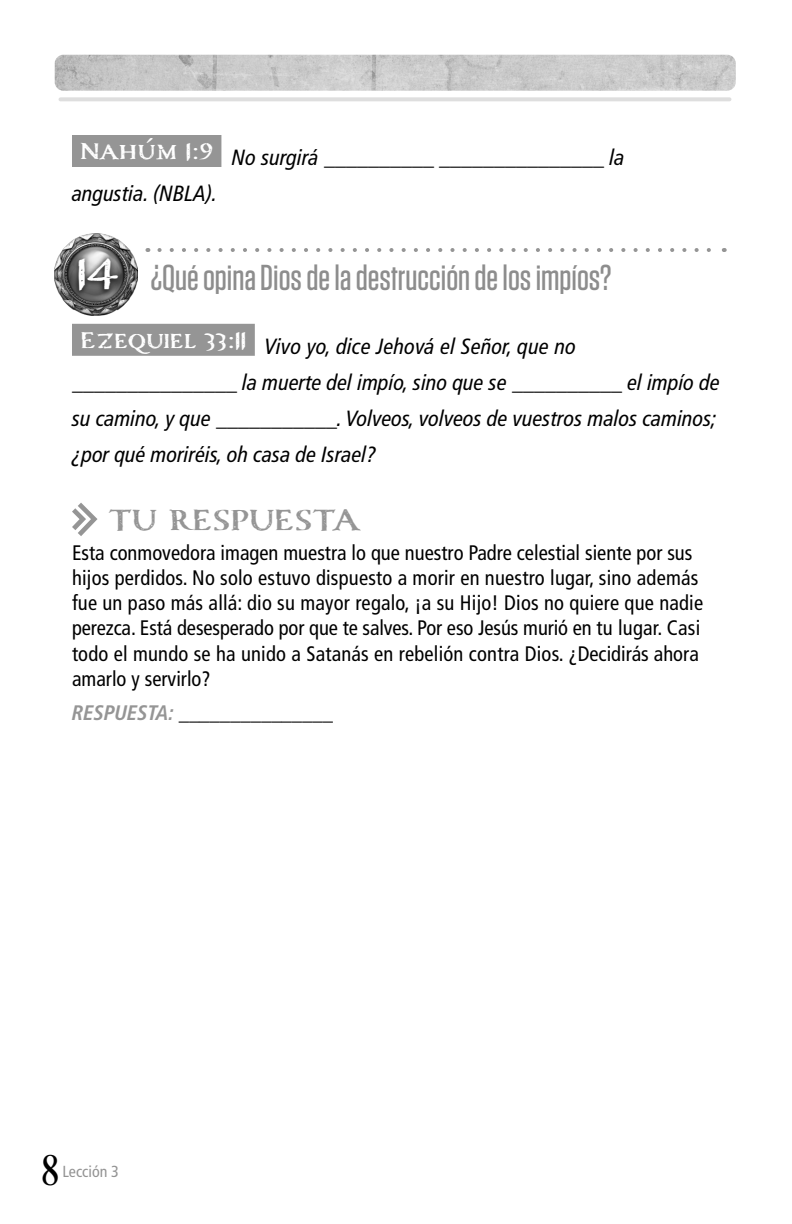
<style>
.page{position:relative;width:792px;height:1224px;background:#fff}
.page>*{position:absolute;margin:0;border:0;box-sizing:border-box;transform-origin:0 0}
.Compass_Numbers{font:700 50px "Carta Marina";color:#fff}
.t1{font:44px "Desire Pro";color:#000}
.Questions_1{font:500 36px "Tungsten";color:#8d8d8d}
.Your_Response{font:700 36px "Carta Marina";color:#959595}
.Scripture_with_blanks{font:italic condensed 22px/36px "Frutiger LT Pro";color:#000}
.Main_Copy_-_No_Indent{font:condensed 21px/25.2px "Frutiger LT Pro";letter-spacing:.01em;color:#000}
.ANSWER{font:italic 700 condensed 21px "Frutiger LT Pro";color:#000}
.t2{font:condensed 16px "Frutiger LT Pro";color:#949494}
.s1{color:#959595}
</style>
<div class="page">
<img style="left:55px;top:55px;width:681px;height:36px">
<hr style="left:60px;top:97px;width:670px;height:4px;background:#dedede">
<div style="left:72px;top:135px;width:149px;height:32px;background:#959595"></div>
<div style="left:72px;top:324px;width:183px;height:32px;background:#959595"></div>
<img style="left:54px;top:234px;width:83px;height:82px">
<div style="left:72px;top:254px;width:51px;height:44px;background:#000;opacity:.75"></div>
<svg style="left:72px;top:503px;width:26px;height:33px"></svg>
<svg style="left:159px;top:248px;width:552px;height:4px"></svg>
<p class="Scripture_with_blanks" style="left:72px;top:140px;width:554px;text-indent:8px"><sup>Nahúm</sup> <sup>1:9</sup> No surgirá __________ _______________ la angustia. (NBLA).</p>
<p class="Compass_Numbers" style="left:77px;top:243px;width:42px">14</p>
<p class="Questions_1" style="left:151px;top:259px;width:462px">¿Qué opina Dios de la destrucción de los impíos?</p>
<p class="Scripture_with_blanks" style="left:72px;top:328px;width:649px;text-indent:8px"><sup>Ezequiel</sup> <sup>33:11</sup> Vivo yo, dice Jehová el Señor, que no _______________ la muerte del impío, sino que se __________ el impío de su camino, y que ___________. Volveos, volveos de vuestros malos caminos; ¿por qué moriréis, oh casa de Israel?</p>
<p class="Your_Response" style="left:108px;top:499px;width:254px">TU RESPUESTA</p>
<p class="Main_Copy_-_No_Indent" style="left:72px;top:540px;width:633px">Esta conmovedora imagen muestra lo que nuestro Padre celestial siente por sus hijos perdidos. No solo estuvo dispuesto a morir en nuestro lugar, sino además fue un paso más allá: dio su mayor regalo, ¡a su Hijo! Dios no quiere que nadie perezca. Está desesperado por que te salves. Por eso Jesús murió en tu lugar. Casi todo el mundo se ha unido a Satanás en rebelión contra Dios. ¿Decidirás ahora amarlo y servirlo?</p>
<p class="ANSWER" style="left:72px;top:700px;width:263px"><span class="s1">RESPUESTA:</span> _______________</p>
<h2 class="t1" style="left:42px;top:1144px;width:18px">8</h2>
<p class="t2" style="left:62px;top:1162px;width:58px">Lección 3</p>
</div>
